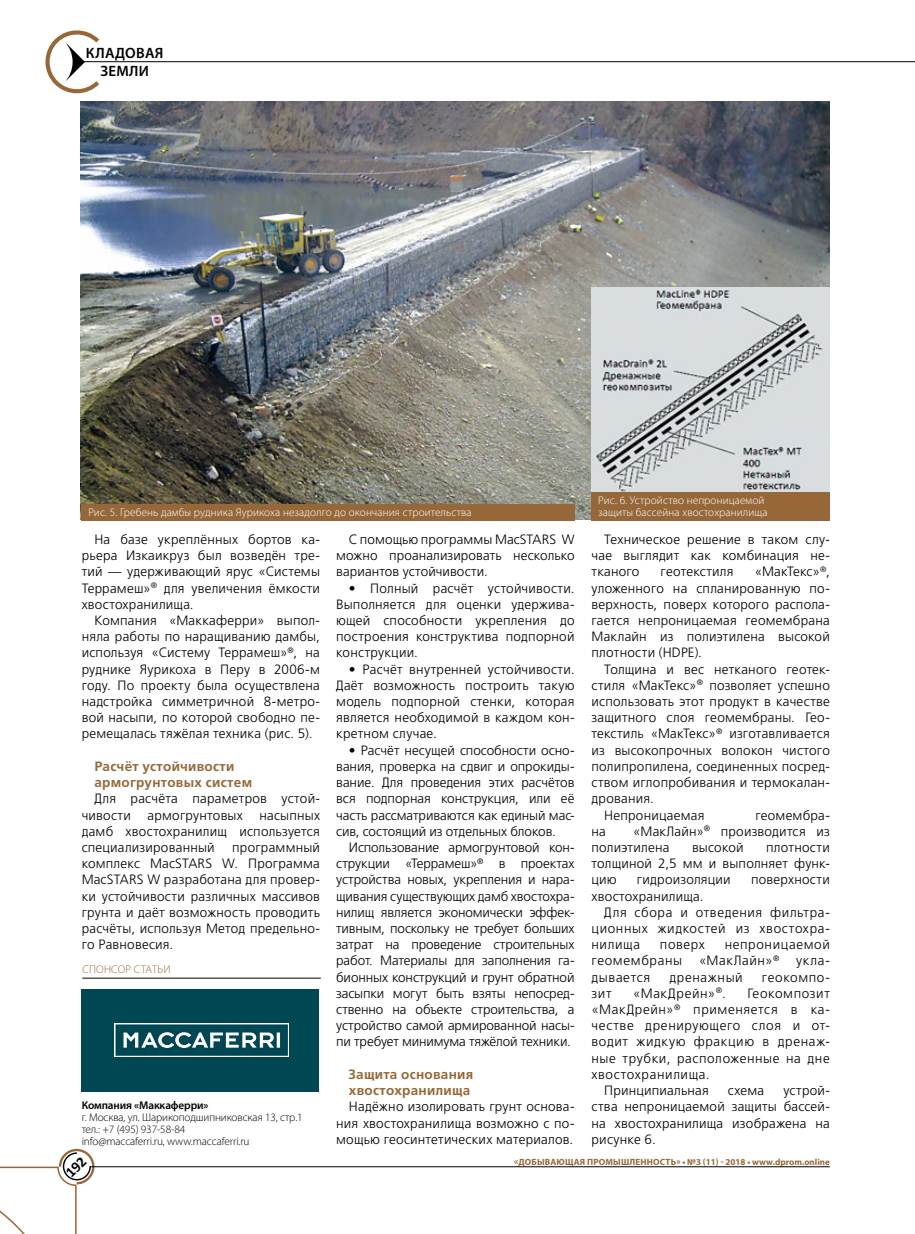
<style>
.page{position:relative;width:915px;height:1234px;background:#fff}
.page>*{position:absolute;margin:0;border:0;box-sizing:border-box;transform-origin:0 0}
.t1{font:600 15px/18px "Myriad Pro";letter-spacing:.02em;color:#000;text-align:center}
.t2{font:13.5px/16.2px "AG Foreigner Light C";letter-spacing:.015em;color:#000;text-align:justify}
.t3{font:13.5px "AG Foreigner Light C";letter-spacing:.045em;color:#000}
.t4{font:700 13.5px/16.2px "AG Foreigner Light C";letter-spacing:.02em;color:#966839}
.t5{font:13.5px "AG Foreigner Light C";letter-spacing:.05em;color:#000}
.t6{font:13.5px "AG Foreigner Light C";letter-spacing:.04em;color:#000}
.t7{font:300 11.25px/12px "Myriad Pro";letter-spacing:.01em;color:#fff}
.t8{font:300 11.25px/12px "Myriad Pro";letter-spacing:-.01em;color:#000}
.t9{font:600 11.25px "Myriad Pro";letter-spacing:-.01em;color:#000}
.t10{font:300 11.25px "Myriad Pro";letter-spacing:.02em;color:#966839}
.t11{font:700 9px "Myriad Pro";letter-spacing:.02em;color:#966839}
</style>
<div class="page">
<hr style="left:90px;top:1166px;width:739px;height:1px;background:#000">
<svg style="left:45px;top:30px;width:54px;height:64px"></svg>
<hr style="left:74px;top:61px;width:840px;height:1px;background:#000">
<img style="left:81px;top:101px;width:748px;height:418px">
<img style="left:591px;top:287px;width:238px;height:205px">
<div style="left:82px;top:989px;width:237px;height:102px;background:#004753"></div>
<svg style="left:114px;top:1023px;width:175px;height:33px"></svg>
<svg style="left:115px;top:1024px;width:173px;height:31px"></svg>
<hr style="left:82px;top:977px;width:239px;height:1px;background:#000">
<div style="left:81px;top:504px;width:493px;height:16px;background:#966839"></div>
<div style="left:591px;top:492px;width:238px;height:28px;background:#966839"></div>
<svg style="left:0;top:1148px;width:94px;height:85px"></svg>
<p class="t1" style="left:86px;top:44px;width:79px">КЛАДОВАЯ<br>ЗЕМЛИ</p>
<p class="t7" style="left:88px;top:506px;width:384px">Рис. 5. Гребень дамбы рудника Яурикоха незадолго до окончания строительства</p>
<p class="t7" style="left:598px;top:494px;width:171px">Рис. 6. Устройство непроницаемой защиты бассейна хвостохранилища</p>
<p class="t2" style="left:82px;top:531px;width:240px;text-indent:13px">На базе укреплённых бортов ка&shy;рьера Изкаикруз был возведён тре&shy;тий — удерживающий ярус «Системы Террамеш»<sup>®</sup> для увеличения ёмкости хвостохранилища.</p>
<p class="t2" style="left:82px;top:612px;width:240px;text-indent:13px">Компания «Маккаферри» выпол&shy;няла работы по наращиванию дамбы, используя «Систему Террамеш»<sup>®</sup>, на руднике Яурикоха в Перу в 2006-м году. По проекту была осуществлена надстройка симметричной 8-метро&shy;вой насыпи, по которой свободно пе&shy;ремещалась тяжёлая техника (рис. 5).</p>
<p class="t4" style="left:94px;top:758px;width:159px">Расчёт устойчивости армогрунтовых систем</p>
<p class="t2" style="left:82px;top:790px;width:240px;text-indent:13px">Для расчёта параметров устой&shy;чивости армогрунтовых насыпных дамб хвостохранилищ используется специализированный</p>
<p class="t2" style="left:82px;top:839px;width:240px;text-indent:150px">программный комплекс MacSTARS W. Программа MacSTARS W разработана для провер&shy;ки устойчивости различных массивов грунта и даёт возможность проводить расчёты, используя Метод предельно&shy;го Равновесия.</p>
<p class="t10" style="left:82px;top:962px;width:90px">СПОНСОР СТАТЬИ</p>
<p class="t9" style="left:82px;top:1097px;width:128px">Компания «Маккаферри»</p>
<p class="t8" style="left:82px;top:1110px;width:222px">г. Москва, ул. Шарикоподшипниковская 13, стр.1 тел.: +7 (495) 937-58-84<br>info@maccaferri.ru, www.maccaferri.ru</p>
<p class="t2" style="left:336px;top:531px;width:240px;text-indent:13px">С помощью программы MacSTARS W можно проанализировать несколько вариантов устойчивости.</p>
<p class="t2" style="left:336px;top:580px;width:240px;text-indent:13px">• Полный расчёт устойчивости.<br>Выполняется для оценки удержива&shy;ющей способности укрепления до построения конструктива подпорной конструкции.</p>
<p class="t2" style="left:336px;top:661px;width:240px;text-indent:13px">• Расчёт внутренней устойчивости.<br>Даёт возможность построить такую модель подпорной стенки, которая является необходимой в каждом кон&shy;кретном случае.</p>
<p class="t2" style="left:336px;top:742px;width:240px;text-indent:13px">• Расчёт несущей способности осно&shy;вания, проверка на сдвиг и опрокиды&shy;вание. Для проведения этих расчётов вся подпорная конструкция, или её часть рассматриваются как единый мас&shy;сив, состоящий из отдельных блоков.</p>
<p class="t2" style="left:336px;top:839px;width:240px;text-indent:13px">Использование армогрунтовой кон&shy;струкции «Террамеш»<sup>®</sup> в проектах устройства новых, укрепления и нара&shy;щивания существующих дамб хвостохра&shy;нилищ является экономически эффек&shy;тивным, поскольку не требует больших затрат на проведение строительных работ. Материалы для заполнения га&shy;бионных конструкций и грунт обратной засыпки могут быть взяты непосред&shy;ственно на объекте строительства, а устройство самой армированной насы&shy;пи требует минимума тяжёлой техники.</p>
<p class="t4" style="left:349px;top:1065px;width:126px">Защита основания хвостохранилища</p>
<p class="t2" style="left:336px;top:1098px;width:240px;text-indent:13px">Надёжно изолировать грунт основа&shy;ния хвостохранилища возможно с по&shy;мощью геосинтетических материалов.</p>
<p class="t2" style="left:591px;top:531px;width:240px;text-indent:13px">Техническое решение в таком слу&shy;чае выглядит как комбинация не&shy;тканого</p>
<p class="t2" style="left:591px;top:563px;width:240px;text-indent:163px">«МакТекс»<sup>®</sup>, уложенного на спланированную по&shy;верхность, поверх которого распола&shy;гается непроницаемая геомембрана Маклайн из полиэтилена высокой плотности (HDPE).</p>
<p class="t2" style="left:604px;top:661px;width:227px">Толщина и вес нетканого геотек-</p>
<p class="t2" style="left:591px;top:677px;width:240px">стиля «МакТекс»<sup>®</sup> позволяет успешно</p>
<p class="t2" style="left:591px;top:693px;width:240px">использовать этот продукт в качестве</p>
<p class="t2" style="left:591px;top:709px;width:240px">защитного слоя геомембраны. Гео-</p>
<p class="t2" style="left:591px;top:725px;width:240px">текстиль «МакТекс»<sup>®</sup> изготавливается</p>
<p class="t2" style="left:591px;top:742px;width:240px">из высокопрочных волокон чистого</p>
<p class="t2" style="left:591px;top:758px;width:240px">полипропилена, соединенных посред-</p>
<p class="t2" style="left:591px;top:774px;width:240px">ством иглопробивания и термокалан-</p>
<p class="t2" style="left:591px;top:790px;width:64px">дрования.</p>
<p class="t2" style="left:604px;top:806px;width:102px">Непроницаемая</p>
<p class="t2" style="left:755px;top:806px;width:76px">геомембра-</p>
<p class="t2" style="left:591px;top:823px;width:16px">на</p>
<p class="t2" style="left:660px;top:563px;width:74px">геотекстиля</p>
<p class="t2" style="left:591px;top:823px;width:240px;text-indent:42px">«МакЛайн»<sup>®</sup> производится из полиэтилена</p>
<p class="t2" style="left:691px;top:839px;width:53px">высокой</p>
<p class="t2" style="left:591px;top:839px;width:240px;text-indent:175px">плотности толщиной 2,5 мм и выполняет функ&shy;цию</p>
<p class="t2" style="left:636px;top:871px;width:95px">гидроизоляции</p>
<p class="t2" style="left:750px;top:871px;width:80px">поверхности</p>
<p class="t2" style="left:591px;top:887px;width:113px">хвостохранилища.</p>
<p class="t5" style="left:604px;top:904px;width:227px">Для сбора и отведения фильтра-</p>
<p class="t3" style="left:591px;top:921px;width:240px">ционных жидкостей из хвостохра-</p>
<p class="t2" style="left:591px;top:936px;width:50px">нилища</p>
<p class="t2" style="left:659px;top:936px;width:47px">поверх</p>
<p class="t3" style="left:724px;top:937px;width:107px">непроницаемой</p>
<p class="t3" style="left:591px;top:953px;width:92px">геомембраны</p>
<p class="t6" style="left:698px;top:953px;width:132px">«МакЛайн»<sup>®</sup> укла-</p>
<p class="t3" style="left:591px;top:969px;width:60px">дывается</p>
<p class="t3" style="left:669px;top:969px;width:75px">дренажный</p>
<p class="t3" style="left:761px;top:969px;width:69px">геокомпо-</p>
<p class="t2" style="left:591px;top:985px;width:22px">зит</p>
<p class="t3" style="left:633px;top:985px;width:94px">«МакДрейн»<sup>®</sup>.</p>
<p class="t3" style="left:747px;top:985px;width:84px">Геокомпозит</p>
<p class="t3" style="left:591px;top:1002px;width:240px">«МакДрейн»<sup>®</sup> применяется в ка-</p>
<p class="t3" style="left:591px;top:1018px;width:240px">честве дренирующего слоя и от-</p>
<p class="t3" style="left:591px;top:1034px;width:240px">водит жидкую фракцию в дренаж-</p>
<p class="t3" style="left:591px;top:1050px;width:240px">ные трубки, расположенные на дне</p>
<p class="t5" style="left:591px;top:1066px;width:119px">хвостохранилища.</p>
<p class="t2" style="left:604px;top:1082px;width:106px">Принципиальная</p>
<p class="t2" style="left:727px;top:1082px;width:38px">схема</p>
<p class="t2" style="left:591px;top:1082px;width:240px;text-indent:192px">устрой&shy;ства непроницаемой защиты бассей&shy;на хвостохранилища изображена на рисунке 6.</p>
<p class="t11" style="left:514px;top:1155px;width:317px">«ДОБЫВАЮЩАЯ ПРОМЫШЛЕННОСТЬ» • №3 (11) - 2018 • www.dprom.online</p>
</div>
